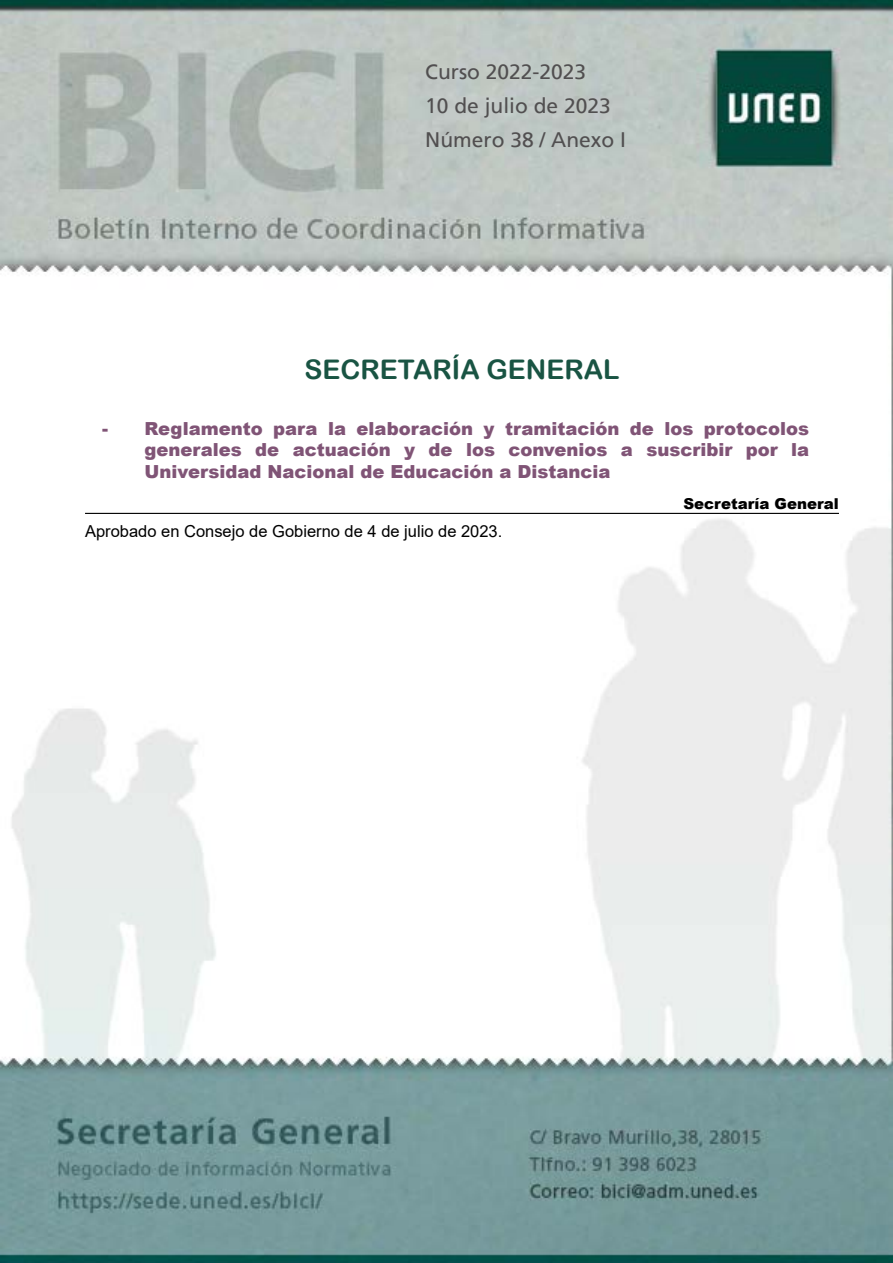
<style>
.page{position:relative;width:893px;height:1263px;background:#fff}
.page>*{position:absolute;margin:0;border:0;box-sizing:border-box;transform-origin:0 0}
.t1{font:27px "Arial Rounded MT Bold";color:#195443}
.t2{font:21px/33.8px "Frutiger";color:#514f50}
.t3{font:900 18px/21.6px "Arial";color:#805476;text-align:justify}
.t4{font:16.5px "Arial";color:#000}
.t5{font:900 15px "Arial";color:#000}
</style>
<div class="page">
<img style="left:0;top:0;width:892px;height:1263px">
<hr style="left:85px;top:513px;width:754px;height:1px;background:#000">
<p class="t2" style="left:425px;top:55px;width:202px">Curso 2022-2023<br>10 de julio de 2023<br>Número 38 / Anexo I</p>
<h1 class="t1" style="left:304px;top:353px;width:317px">SECRETARÍA GENERAL</h1>
<p class="t3" style="left:145px;top:417px;width:666px;text-indent:-43px">- Reglamento para la elaboración y tramitación de los protocolos generales de actuación y de los convenios a suscribir por la Universidad Nacional de Educación a Distancia</p>
<p class="t5" style="left:683px;top:492px;width:157px">Secretaría General</p>
<p class="t4" style="left:85px;top:520px;width:419px">Aprobado en Consejo de Gobierno de 4 de julio de 2023.</p>
</div>
